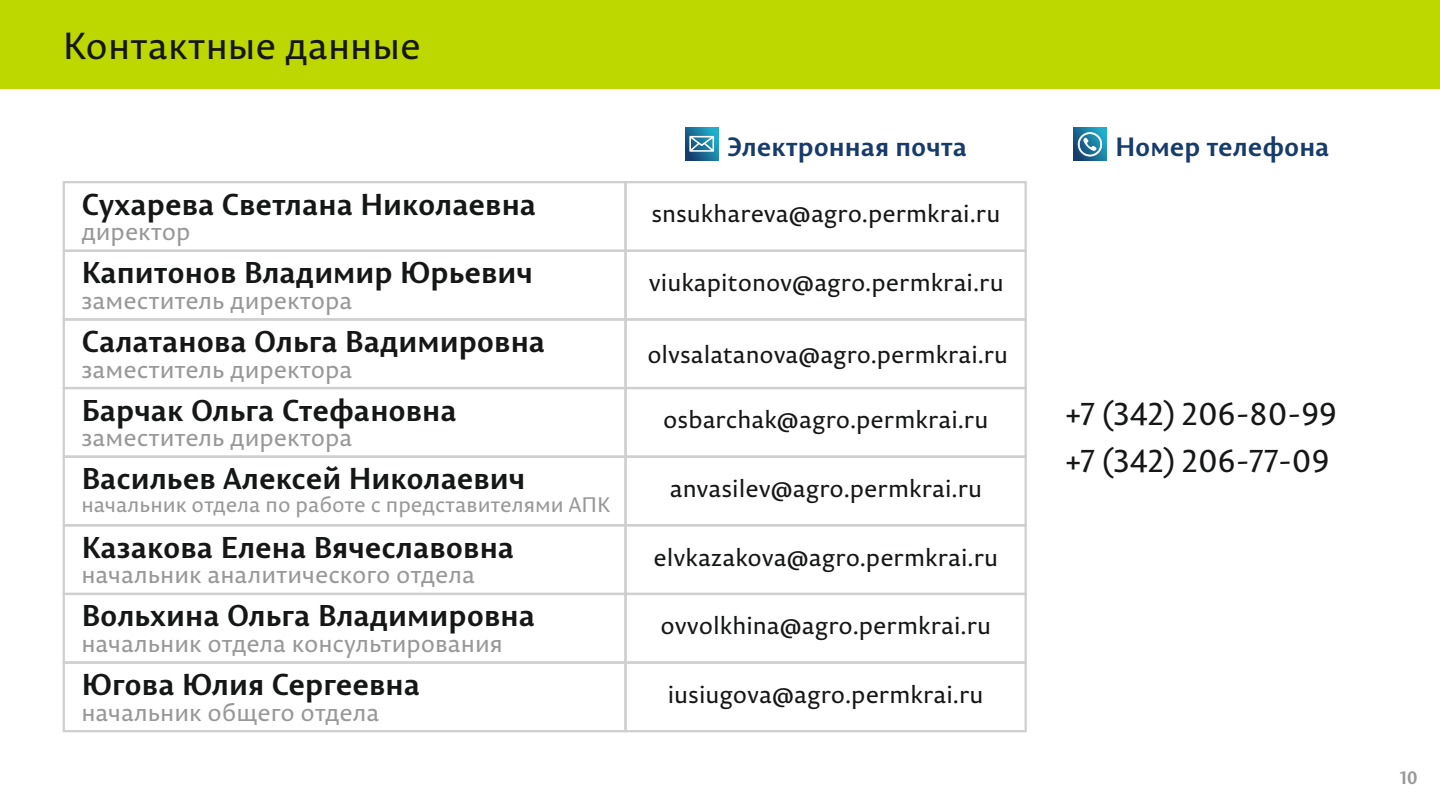
<style>
.page{position:relative;width:1440px;height:810px;background:#fff}
.page>*{position:absolute;margin:0;border:0;box-sizing:border-box;transform-origin:0 0}
.t1{font:37.5px "Permian Sans Typeface";color:#151616}
.t2{font:31.5px/46.7px "Permian Sans Typeface";color:#151616}
.t3{font:700 30px "Permian Sans Typeface";color:#151616}
.t4{font:700 26.25px "Permian Sans Typeface";color:#173b6b}
.t5{font:24px "Permian Sans Typeface";color:#151616}
.t6{font:24px "Permian Sans Typeface";color:#989899}
.t7{font:21px "Permian Sans Typeface";color:#989899}
.t8{font:700 18px "Permian Sans Typeface";color:#989899}
</style>
<div class="page">
<div style="left:0;top:0;width:1440px;height:88px;background:#bcd800"></div>
<div style="left:63px;top:181px;width:564px;height:71px;border:2px solid #cfcfd1"></div>
<div style="left:63px;top:250px;width:564px;height:71px;border:2px solid #cfcfd1"></div>
<div style="left:624px;top:181px;width:403px;height:71px;border:2px solid #cfcfd1"></div>
<div style="left:624px;top:250px;width:403px;height:71px;border:2px solid #cfcfd1"></div>
<div style="left:624px;top:318px;width:403px;height:71px;border:2px solid #cfcfd1"></div>
<div style="left:624px;top:387px;width:403px;height:71px;border:2px solid #cfcfd1"></div>
<div style="left:624px;top:456px;width:403px;height:70px;border:2px solid #cfcfd1"></div>
<div style="left:624px;top:524px;width:403px;height:71px;border:2px solid #cfcfd1"></div>
<div style="left:624px;top:593px;width:403px;height:71px;border:2px solid #cfcfd1"></div>
<div style="left:624px;top:661px;width:403px;height:71px;border:2px solid #cfcfd1"></div>
<svg style="left:685px;top:128px;width:33px;height:33px"></svg>
<svg style="left:689px;top:136px;width:25px;height:16px"></svg>
<svg style="left:1073px;top:128px;width:34px;height:33px"></svg>
<svg style="left:1078px;top:132px;width:24px;height:25px"></svg>
<div style="left:63px;top:318px;width:564px;height:71px;border:2px solid #cfcfd1"></div>
<div style="left:63px;top:387px;width:564px;height:71px;border:2px solid #cfcfd1"></div>
<div style="left:63px;top:456px;width:564px;height:70px;border:2px solid #cfcfd1"></div>
<div style="left:63px;top:524px;width:564px;height:71px;border:2px solid #cfcfd1"></div>
<div style="left:63px;top:593px;width:564px;height:71px;border:2px solid #cfcfd1"></div>
<div style="left:63px;top:661px;width:564px;height:71px;border:2px solid #cfcfd1"></div>
<h1 class="t1" style="left:63px;top:31px;width:359px">Контактные данные</h1>
<p class="t3" style="left:81px;top:192px;width:456px">Сухарева Светлана Николаевна</p>
<p class="t6" style="left:81px;top:222px;width:111px">директор</p>
<p class="t3" style="left:81px;top:261px;width:453px">Капитонов Владимир Юрьевич</p>
<p class="t6" style="left:81px;top:291px;width:273px">заместитель директора</p>
<p class="t3" style="left:81px;top:329px;width:465px">Салатанова Ольга Вадимировна</p>
<p class="t6" style="left:81px;top:360px;width:273px">заместитель директора</p>
<p class="t3" style="left:81px;top:398px;width:377px">Барчак Ольга Стефановна</p>
<p class="t6" style="left:81px;top:428px;width:273px">заместитель директора</p>
<p class="t3" style="left:81px;top:467px;width:446px">Васильев Алексей Николаевич</p>
<p class="t7" style="left:81px;top:497px;width:531px">начальник отдела по работе с представителями АПК</p>
<p class="t3" style="left:81px;top:535px;width:434px">Казакова Елена Вячеславовна</p>
<p class="t6" style="left:81px;top:565px;width:395px">начальник аналитического отдела</p>
<p class="t3" style="left:81px;top:604px;width:455px">Вольхина Ольга Владимировна</p>
<p class="t6" style="left:81px;top:634px;width:423px">начальник отдела консультирования</p>
<p class="t3" style="left:81px;top:673px;width:340px">Югова Юлия Сергеевна</p>
<p class="t6" style="left:81px;top:703px;width:300px">начальник общего отдела</p>
<p class="t4" style="left:727px;top:137px;width:242px">Электронная почта</p>
<p class="t4" style="left:1115px;top:137px;width:216px">Номер телефона</p>
<p class="t5" style="left:651px;top:204px;width:350px">snsukhareva@agro.permkrai.ru</p>
<p class="t5" style="left:649px;top:273px;width:356px">viukapitonov@agro.permkrai.ru</p>
<p class="t5" style="left:647px;top:345px;width:362px">olvsalatanova@agro.permkrai.ru</p>
<p class="t5" style="left:663px;top:410px;width:327px">osbarchak@agro.permkrai.ru</p>
<p class="t5" style="left:670px;top:479px;width:314px">anvasilev@agro.permkrai.ru</p>
<p class="t5" style="left:654px;top:548px;width:346px">elvkazakova@agro.permkrai.ru</p>
<p class="t5" style="left:661px;top:616px;width:332px">ovvolkhina@agro.permkrai.ru</p>
<p class="t5" style="left:668px;top:685px;width:317px">iusiugova@agro.permkrai.ru</p>
<h2 class="t2" style="left:1065px;top:394px;width:273px">+7 (342) 206-80-99 +7 (342) 206-77-09</h2>
<p class="t8" style="left:1400px;top:771px;width:20px">10</p>
</div>
